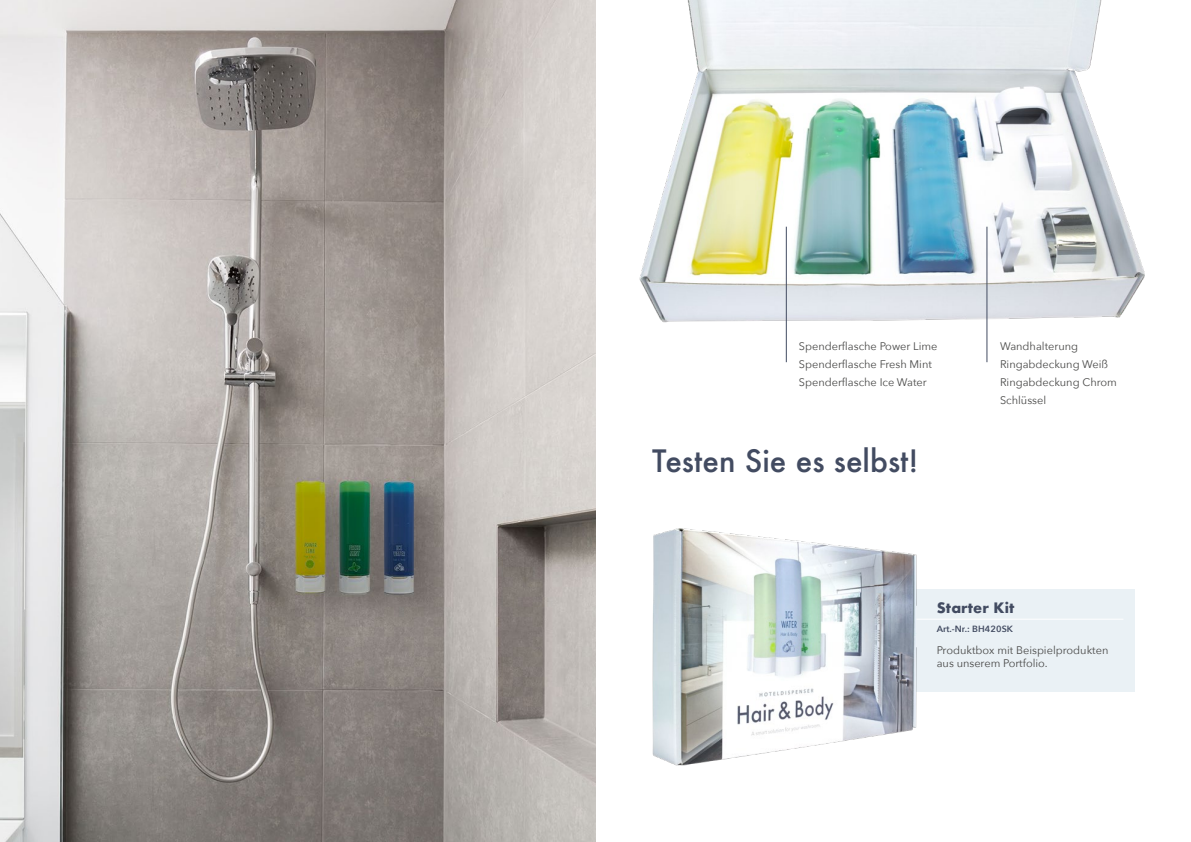
<style>
.page{position:relative;width:1191px;height:842px;background:#fff}
.page>*{position:absolute;margin:0;border:0;box-sizing:border-box;transform-origin:0 0}
.t1{font:500 30px "Futura";color:#424b61}
.t2{font:700 14px "Futura";letter-spacing:.005em;color:#424b61}
.t3{font:11px/18px "Avenir Next";color:#4a4a49}
.t4{font:600 9px "Avenir Next";letter-spacing:.01em;color:#424b61}
</style>
<div class="page">
<div style="left:782px;top:590px;width:352px;height:102px;background:#eaf1f5"></div>
<hr style="left:793px;top:619px;width:330px;height:1px;background:#fff">
<img style="left:639px;top:0;width:506px;height:363px">
<hr style="left:786px;top:227px;width:1px;height:135px;background:#424b61">
<hr style="left:986px;top:227px;width:1px;height:135px;background:#424b61">
<img style="left:0;top:0;width:595px;height:842px">
<img style="left:652px;top:528px;width:266px;height:238px">
<p class="t3" style="left:799px;top:336px;width:140px">Spenderflasche Power Lime<br>Spenderflasche Fresh Mint<br>Spenderflasche Ice Water</p>
<h1 class="t1" style="left:652px;top:440px;width:268px">Testen Sie es selbst!</h1>
<p class="t3" style="left:1000px;top:336px;width:118px">Wandhalterung<br>Ringabdeckung Weiß<br>Ringabdeckung Chrom<br>Schlüssel</p>
<p class="t2" style="left:936px;top:598px;width:79px">Starter Kit</p>
<p class="t4" style="left:936px;top:621px;width:78px">Art.-Nr.: BH420SK</p>
<p class="t3" style="left:936px;top:643px;width:173px;line-height:13.2px">Produktbox mit Beispielprodukten aus unserem Portfolio.</p>
</div>
